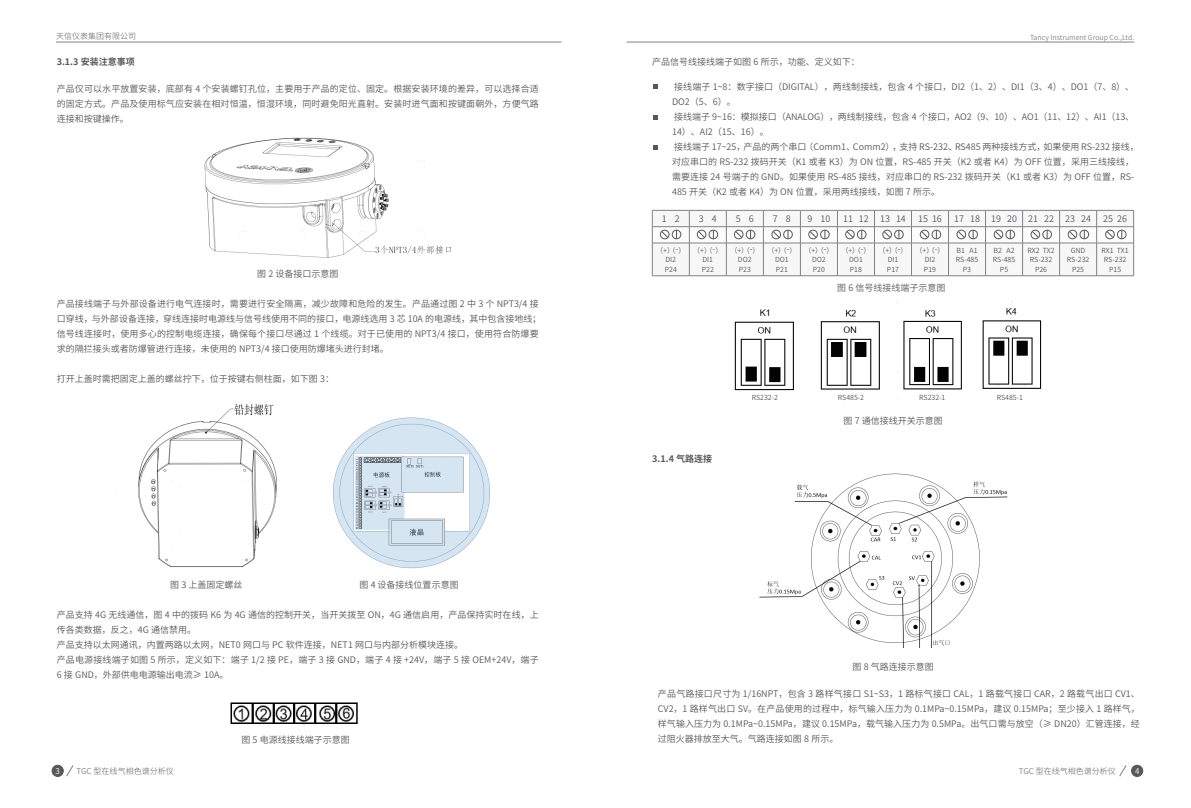
<style>
.page{position:relative;width:1191px;height:808px;background:#fff}
.page>*{position:absolute;margin:0;border:0;box-sizing:border-box;transform-origin:0 0}
.t1{font:9px/15px "Source Han Sans CN";color:#57585a}
.t2{font:700 9px "Source Han Sans CN";color:#57585a}
.t3{font:8px "Source Han Sans CN";color:#808285}
.t4{font:8px "Source Han Sans CN";color:#fff}
.t5{font:7px/9.8px "Source Han Sans CN";color:#57585a;text-align:center}
.t6{font:7px "Source Han Sans CN";color:#808285}
.s1{font-size:8px}
</style>
<div class="page">
<hr style="left:56px;top:42px;width:505px;height:1px;background:#808285">
<hr style="left:626px;top:42px;width:508px;height:1px;background:#808285">
<div style="left:52px;top:765px;width:11px;height:11px;background:#57585a;border-radius:50%"></div>
<div style="left:52px;top:765px;width:11px;height:11px;border:1px solid #57585a;border-radius:50%"></div>
<div style="left:1131px;top:765px;width:11px;height:11px;background:#57585a;border-radius:50%"></div>
<div style="left:1131px;top:765px;width:11px;height:11px;border:1px solid #57585a;border-radius:50%"></div>
<svg style="left:66px;top:765px;width:7px;height:11px"></svg>
<svg style="left:1119px;top:765px;width:7px;height:11px"></svg>
<img style="left:204px;top:137px;width:248px;height:121px">
<img style="left:138px;top:404px;width:139px;height:163px">
<img style="left:333px;top:417px;width:157px;height:152px">
<img style="left:230px;top:702px;width:128px;height:23px">
<svg style="left:653px;top:84px;width:4px;height:5px"></svg>
<svg style="left:653px;top:115px;width:4px;height:5px"></svg>
<svg style="left:653px;top:145px;width:4px;height:5px"></svg>
<img style="left:820px;top:309px;width:60px;height:81px">
<img style="left:734px;top:309px;width:60px;height:85px">
<img style="left:897px;top:301px;width:145px;height:89px">
<img style="left:759px;top:473px;width:249px;height:174px">
<hr style="left:652px;top:276px;width:37px;height:1px;background:#808285">
<hr style="left:689px;top:276px;width:37px;height:1px;background:#808285">
<hr style="left:726px;top:276px;width:37px;height:1px;background:#808285">
<hr style="left:763px;top:276px;width:37px;height:1px;background:#808285">
<hr style="left:800px;top:276px;width:37px;height:1px;background:#808285">
<hr style="left:837px;top:276px;width:37px;height:1px;background:#808285">
<hr style="left:874px;top:276px;width:37px;height:1px;background:#808285">
<hr style="left:911px;top:276px;width:37px;height:1px;background:#808285">
<hr style="left:948px;top:276px;width:37px;height:1px;background:#808285">
<hr style="left:985px;top:276px;width:37px;height:1px;background:#808285">
<hr style="left:1022px;top:276px;width:37px;height:1px;background:#808285">
<hr style="left:1059px;top:276px;width:37px;height:1px;background:#808285">
<hr style="left:1096px;top:276px;width:37px;height:1px;background:#808285">
<svg style="left:652px;top:210px;width:482px;height:66px"></svg>
<p class="t3" style="left:56px;top:31px;width:81px">天信仪表集团有限公司</p>
<p class="t2" style="left:57px;top:56px;width:80px">3.1.3 安装注意事项</p>
<p class="t1" style="left:57px;top:81px;width:484px;text-align:justify">产品仅可以水平放置安装，底部有 4 个安装螺钉孔位，主要用于产品的定位、固定。根据安装环境的差异，可以选择合适的固定方式。产品及使用标气应安装在相对恒温，恒湿环境，同时避免阳光直射。安装时进气面和按键面朝外，方便气路连接和按键操作。</p>
<p class="t1" style="left:257px;top:267px;width:83px">图 2 设备接口示意图</p>
<p class="t1" style="left:57px;top:296px;width:486px">产品接线端子与外部设备进行电气连接时，需要进行安全隔离，减少故障和危险的发生。产品通过图 2 中 3 个 NPT3/4 接口穿线，与外部设备连接，穿线连接时电源线与信号线使用不同的接口，电源线选用 3 芯 10A 的电源线，其中包含接地线；信号线连接时，使用多心的控制电缆连接，确保每个接口尽通过 1 个线缆。对于已使用的 NPT3/4 接口，使用符合防爆要求的隔拦接头或者防爆管进行连接，未使用的 NPT3/4 接口使用防爆堵头进行封堵。</p>
<p class="t1" style="left:57px;top:371px;width:279px">打开上盖时需把固定上盖的螺丝拧下，位于按键右侧柱面，如下图 3：</p>
<p class="t1" style="left:170px;top:577px;width:74px">图 3 上盖固定螺丝</p>
<p class="t1" style="left:359px;top:577px;width:101px">图 4 设备接线位置示意图</p>
<p class="t1" style="left:57px;top:608px;width:483px">产品支持 4G 无线通信，图 4 中的拨码 K6 为 4G 通信的控制开关，当开关拨至 ON，4G 通信启用，产品保持实时在线，上传各类数据，反之，4G 通信禁用。<br>产品支持以太网通讯，内置两路以太网，NET0 网口与 PC 软件连接，NET1 网口与内部分析模块连接。<br>产品电源接线端子如图 5 所示，定义如下：端子 1/2 接 PE，端子 3 接 GND，端子 4 接 +24V，端子 5 接 OEM+24V，端子6 接 GND，外部供电电源输出电流≥ 10A。</p>
<p class="t1" style="left:241px;top:732px;width:110px">图 5 电源线接线端子示意图</p>
<p class="t1" style="left:652px;top:54px;width:209px">产品信号线接线端子如图 6 所示，功能、定义如下：</p>
<p class="t6" style="left:1030px;top:34px;width:106px">Tancy Instrument Group Co.,Ltd.</p>
<p class="t1" style="left:672px;top:80px;width:468px">接线端子 1~8：数字接口（DIGITAL），两线制接线，包含 4 个接口，DI2（1、2）、DI1（3、4）、DO1（7、8）、DO2（5、6）。<br>接线端子 9~16：模拟接口（ANALOG），两线制接线，包含 4 个接口，AO2（9、10）、AO1（11、12）、AI1（13、14）、AI2（15、16）。<br>接线端子 17~25，产品的两个串口（Comm1、Comm2），支持 RS-232、RS485 两种接线方式，如果使用 RS-232 接线，对应串口的 RS-232 拨码开关（K1 或者 K3）为 ON 位置，RS-485 开关（K2 或者 K4）为 OFF 位置，采用三线接线，需要连接 24 号端子的 GND。如果使用 RS-485 接线，对应串口的 RS-232 拨码开关（K1 或者 K3）为 OFF 位置，RS-485 开关（K2 或者 K4）为 ON 位置，采用两线接线，如图 7 所示。</p>
<p class="t1" style="left:662px;top:211px;width:19px">1 2</p>
<p class="t1" style="left:699px;top:211px;width:19px">3 4</p>
<p class="t1" style="left:736px;top:211px;width:19px">5 6</p>
<p class="t1" style="left:773px;top:211px;width:19px">7 8</p>
<p class="t1" style="left:807px;top:211px;width:24px">9 10</p>
<p class="t1" style="left:843px;top:211px;width:64px">11 12 13 14</p>
<p class="t1" style="left:918px;top:211px;width:25px">15 16</p>
<p class="t1" style="left:954px;top:211px;width:138px">17 18 19 20 21 22 23 24</p>
<p class="t1" style="left:1103px;top:211px;width:25px">25 26</p>
<p class="t5" style="left:656px;top:245px;width:31px">（+）（<span class="s1">-</span>）<br>DI2<br>P24</p>
<p class="t5" style="left:693px;top:245px;width:31px">（+）（<span class="s1">-</span>）<br>DI1<br>P22</p>
<p class="t5" style="left:730px;top:245px;width:31px">（+）（<span class="s1">-</span>）<br>DO2<br>P23</p>
<p class="t5" style="left:767px;top:245px;width:31px">（+）（<span class="s1">-</span>）<br>DO1<br>P21</p>
<p class="t5" style="left:804px;top:245px;width:31px">（+）（<span class="s1">-</span>）<br>DO2<br>P20</p>
<p class="t5" style="left:841px;top:245px;width:31px">（+）（<span class="s1">-</span>）<br>DO1<br>P18</p>
<p class="t5" style="left:878px;top:245px;width:31px">（+）（<span class="s1">-</span>）<br>DI1<br>P17</p>
<p class="t5" style="left:915px;top:245px;width:31px">（+）（<span class="s1">-</span>）<br>DI2<br>P19</p>
<p class="t5" style="left:955px;top:245px;width:24px">B1 A1<br>RS-485<br>P3</p>
<p class="t5" style="left:992px;top:245px;width:24px">B2 A2<br>RS-485<br>P5</p>
<p class="t5" style="left:1027px;top:245px;width:29px">RX2 TX2<br>RS-232<br>P26</p>
<p class="t5" style="left:1066px;top:245px;width:24px">GND<br>RS-232<br>P25</p>
<p class="t5" style="left:1101px;top:245px;width:29px">RX1 TX1<br>RS-232<br>P15</p>
<p class="t1" style="left:837px;top:280px;width:110px">图 6 信号线接线端子示意图</p>
<p class="t5" style="left:752px;top:393px;width:28px">RS232-2</p>
<p class="t5" style="left:838px;top:393px;width:28px">RS485-2</p>
<p class="t5" style="left:919px;top:393px;width:28px">RS232-1</p>
<p class="t5" style="left:996px;top:393px;width:28px">RS485-1</p>
<p class="t2" style="left:652px;top:453px;width:61px">3.1.4 气路连接</p>
<p class="t1" style="left:843px;top:414px;width:101px">图 7 通信接线开关示意图</p>
<p class="t1" style="left:852px;top:659px;width:83px">图 8 气路连接示意图</p>
<p class="t1" style="left:658px;top:686px;width:483px;text-align:justify">产品气路接口尺寸为 1/16NPT，包含 3 路样气接口 S1~S3，1 路标气接口 CAL，1 路载气接口 CAR，2 路载气出口 CV1、CV2，1 路样气出口 SV。在产品使用的过程中，标气输入压力为 0.1MPa~0.15MPa，建议 0.15MPa；至少接入 1 路样气，样气输入压力为 0.1MPa~0.15MPa，建议 0.15MPa，载气输入压力为 0.5MPa。出气口需与放空（≥ DN20）汇管连接，经过阻火器排放至大气。气路连接如图 8 所示。</p>
<p class="t3" style="left:77px;top:766px;width:99px">TGC 型在线气相色谱分析仪</p>
<p class="t3" style="left:1018px;top:766px;width:99px">TGC 型在线气相色谱分析仪</p>
<p class="t4" style="left:55px;top:766px;width:6px">3</p>
<p class="t4" style="left:1135px;top:766px;width:6px">4</p>
</div>
